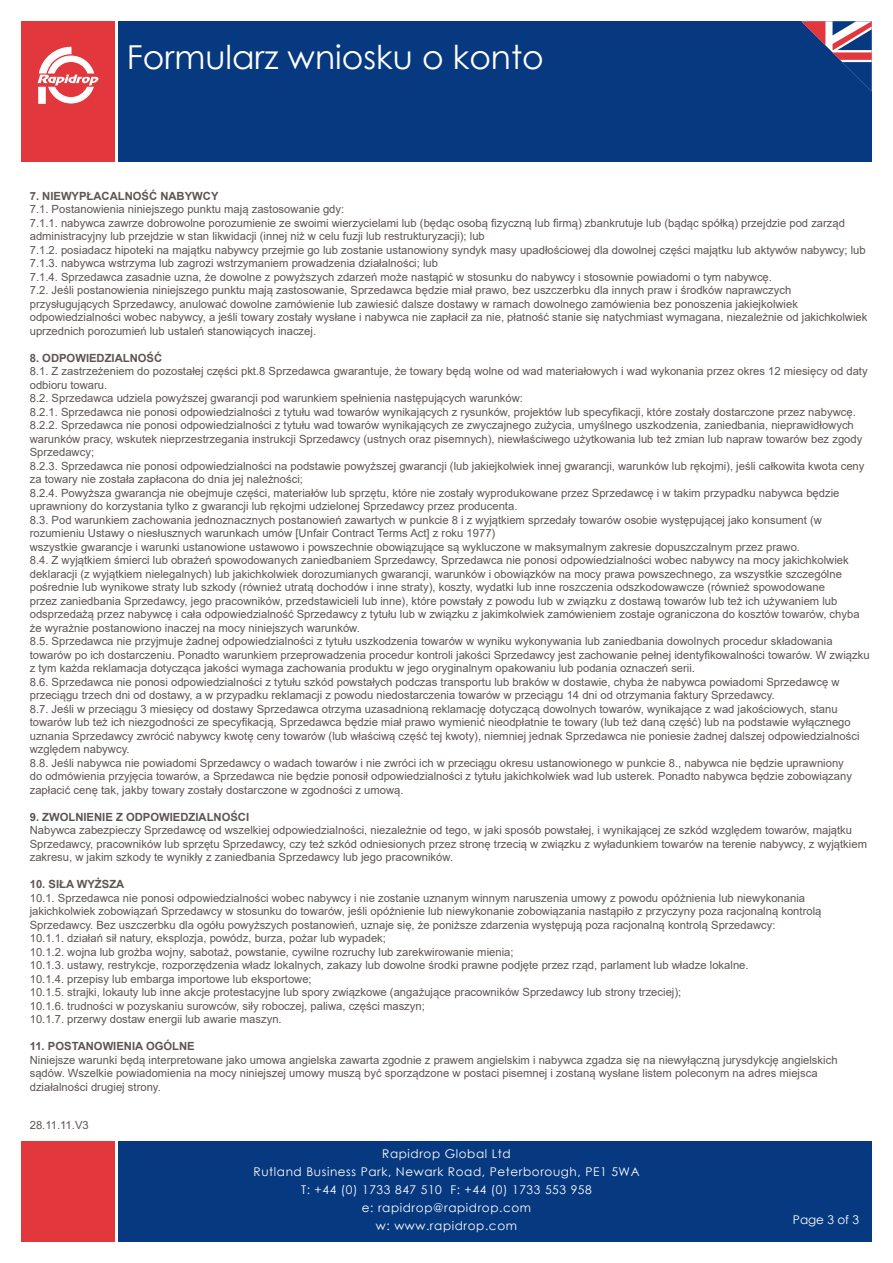
<style>
.page{position:relative;width:893px;height:1263px;background:#fff}
.page>*{position:absolute;margin:0;border:0;box-sizing:border-box;transform-origin:0 0}
.t1{font:33px "Century Gothic";color:#fff}
.t2{font:12px "Century Gothic";letter-spacing:.05em;color:#fff}
.t3{font:11.25px/13.5px "Arial";color:#5d5553}
.t4{font:700 11.25px "Arial";color:#5d5553}
</style>
<div class="page">
<div style="left:118px;top:21px;width:754px;height:141px;background:#073980"></div>
<div style="left:21px;top:21px;width:94px;height:141px;background:#e1373d"></div>
<svg style="left:801px;top:21px;width:71px;height:70px"></svg>
<svg style="left:38px;top:47px;width:60px;height:57px"></svg>
<div style="left:21px;top:1142px;width:94px;height:100px;background:#e1373d"></div>
<div style="left:118px;top:1142px;width:754px;height:100px;background:#073980"></div>
<p class="t1" style="left:127px;top:34px;width:419px">Formularz wniosku o konto</p>
<p class="t4" style="left:30px;top:188px;width:190px">7. NIEWYPŁACALNOŚĆ NABYWCY</p>
<p class="t3" style="left:30px;top:202px;width:316px">7.1. Postanowienia niniejszego punktu mają zastosowanie gdy:</p>
<p class="t3" style="left:30px;top:216px;width:817px">7.1.1. nabywca zawrze dobrowolne porozumienie ze swoimi wierzycielami lub (będąc osobą fizyczną lub firmą) zbankrutuje lub (bądąc spółką) przejdzie pod zarząd administracyjny lub przejdzie w stan likwidacji (innej niż w celu fuzji lub restrukturyzacji); lub</p>
<p class="t3" style="left:30px;top:243px;width:837px">7.1.2. posiadacz hipoteki na majątku nabywcy przejmie go lub zostanie ustanowiony syndyk masy upadłościowej dla dowolnej części majątku lub aktywów nabywcy; lub</p>
<p class="t3" style="left:30px;top:256px;width:410px">7.1.3. nabywca wstrzyma lub zagrozi wstrzymaniem prowadzenia działalności; lub</p>
<p class="t3" style="left:30px;top:270px;width:744px">7.1.4. Sprzedawca zasadnie uzna, że dowolne z powyższych zdarzeń może nastąpić w stosunku do nabywcy i stosownie powiadomi o tym nabywcę.</p>
<p class="t3" style="left:30px;top:283px;width:839px">7.2. Jeśli postanowienia niniejszego punktu mają zastosowanie, Sprzedawca będzie miał prawo, bez uszczerbku dla innych praw i środków naprawczych przysługujących Sprzedawcy, anulować dowolne zamówienie lub zawiesić dalsze dostawy w ramach dowolnego zamówienia bez ponoszenia jakiejkolwiek odpowiedzialności wobec nabywcy, a jeśli towary zostały wysłane i nabywca nie zapłacił za nie, płatność stanie się natychmiast wymagana, niezależnie od jakichkolwiek uprzednich porozumień lub ustaleń stanowiących inaczej.</p>
<p class="t4" style="left:30px;top:350px;width:134px">8. ODPOWIEDZIALNOŚĆ</p>
<p class="t3" style="left:30px;top:364px;width:839px">8.1. Z zastrzeżeniem do pozostałej części pkt.8 Sprzedawca gwarantuje, że towary będą wolne od wad materiałowych i wad wykonania przez okres 12 miesięcy od daty odbioru towaru.</p>
<p class="t3" style="left:30px;top:391px;width:495px">8.2. Sprzedawca udziela powyższej gwarancji pod warunkiem spełnienia następujących warunków:</p>
<p class="t3" style="left:30px;top:405px;width:827px">8.2.1. Sprzedawca nie ponosi odpowiedzialności z tytułu wad towarów wynikających z rysunków, projektów lub specyfikacji, które zostały dostarczone przez nabywcę.</p>
<p class="t3" style="left:30px;top:418px;width:834px">8.2.2. Sprzedawca nie ponosi odpowiedzialności z tytułu wad towarów wynikających ze zwyczajnego zużycia, umyślnego uszkodzenia, zaniedbania, nieprawidłowych warunków pracy, wskutek nieprzestrzegania instrukcji Sprzedawcy (ustnych oraz pisemnych), niewłaściwego użytkowania lub też zmian lub napraw towarów bez zgody<br>Sprzedawcy;</p>
<p class="t3" style="left:30px;top:459px;width:836px">8.2.3. Sprzedawca nie ponosi odpowiedzialności na podstawie powyższej gwarancji (lub jakiejkolwiek innej gwarancji, warunków lub rękojmi), jeśli całkowita kwota ceny za towary nie została zapłacona do dnia jej należności;</p>
<p class="t3" style="left:30px;top:486px;width:811px">8.2.4. Powyższa gwarancja nie obejmuje części, materiałów lub sprzętu, które nie zostały wyprodukowane przez Sprzedawcę i w takim przypadku nabywca będzie uprawniony do korzystania tylko z gwarancji lub rękojmi udzielonej Sprzedawcy przez producenta.</p>
<p class="t3" style="left:30px;top:513px;width:794px">8.3. Pod warunkiem zachowania jednoznacznych postanowień zawartych w punkcie 8 i z wyjątkiem sprzedały towarów osobie występującej jako konsument (w rozumieniu Ustawy o niesłusznych warunkach umów [Unfair Contract Terms Act] z roku 1977)</p>
<p class="t3" style="left:30px;top:540px;width:772px">wszystkie gwarancje i warunki ustanowione ustawowo i powszechnie obowiązujące są wykluczone w maksymalnym zakresie dopuszczalnym przez prawo.</p>
<p class="t3" style="left:30px;top:553px;width:831px">8.4. Z wyjątkiem śmierci lub obrażeń spowodowanych zaniedbaniem Sprzedawcy, Sprzedawca nie ponosi odpowiedzialności wobec nabywcy na mocy jakichkolwiek deklaracji (z wyjątkiem nielegalnych) lub jakichkolwiek dorozumianych gwarancji, warunków i obowiązków na mocy prawa powszechnego, za wszystkie szczególne pośrednie lub wynikowe straty lub szkody (również utratą dochodów i inne straty), koszty, wydatki lub inne roszczenia odszkodowawcze (również spowodowane<br>przez zaniedbania Sprzedawcy, jego pracowników, przedstawicieli lub inne), które powstały z powodu lub w związku z dostawą towarów lub też ich używaniem lub odsprzedażą przez nabywcę i cała odpowiedzialność Sprzedawcy z tytułu lub w związku z jakimkolwiek zamówieniem zostaje ograniczona do kosztów towarów, chyba że wyrażnie postanowiono inaczej na mocy niniejszych warunków.</p>
<p class="t3" style="left:30px;top:634px;width:841px">8.5. Sprzedawca nie przyjmuje żadnej odpowiedzialności z tytułu uszkodzenia towarów w wyniku wykonywania lub zaniedbania dowolnych procedur składowania towarów po ich dostarczeniu. Ponadto warunkiem przeprowadzenia procedur kontroli jakości Sprzedawcy jest zachowanie pełnej identyfikowalności towarów. W związku z tym każda reklamacja dotycząca jakości wymaga zachowania produktu w jego oryginalnym opakowaniu lub podania oznaczeń serii.</p>
<p class="t3" style="left:30px;top:675px;width:811px">8.6. Sprzedawca nie ponosi odpowiedzialności z tytułu szkód powstałych podczas transportu lub braków w dostawie, chyba że nabywca powiadomi Sprzedawcę w przeciągu trzech dni od dostawy, a w przypadku reklamacji z powodu niedostarczenia towarów w przeciągu 14 dni od otrzymania faktury Sprzedawcy.</p>
<p class="t3" style="left:30px;top:702px;width:831px">8.7. Jeśli w przeciągu 3 miesięcy od dostawy Sprzedawca otrzyma uzasadnioną reklamację dotyczącą dowolnych towarów, wynikające z wad jakościowych, stanu towarów lub też ich niezgodności ze specyfikacją, Sprzedawca będzie miał prawo wymienić nieodpłatnie te towary (lub też daną część) lub na podstawie wyłącznego uznania Sprzedawcy zwrócić nabywcy kwotę ceny towarów (lub właściwą część tej kwoty), niemniej jednak Sprzedawca nie poniesie żadnej dalszej odpowiedzialności względem nabywcy.</p>
<p class="t3" style="left:30px;top:756px;width:824px">8.8. Jeśli nabywca nie powiadomi Sprzedawcy o wadach towarów i nie zwróci ich w przeciągu okresu ustanowionego w punkcie 8., nabywca nie będzie uprawniony do odmówienia przyjęcia towarów, a Sprzedawca nie będzie ponosił odpowiedzialności z tytułu jakichkolwiek wad lub usterek. Ponadto nabywca będzie zobowiązany zapłacić cenę tak, jakby towary zostały dostarczone w zgodności z umową.</p>
<p class="t4" style="left:30px;top:809px;width:221px">9. ZWOLNIENIE Z ODPOWIEDZIALNOŚCI</p>
<p class="t3" style="left:30px;top:823px;width:839px">Nabywca zabezpieczy Sprzedawcę od wszelkiej odpowiedzialności, niezależnie od tego, w jaki sposób powstałej, i wynikającej ze szkód względem towarów, majątku<br>Sprzedawcy, pracowników lub sprzętu Sprzedawcy, czy też szkód odniesionych przez stronę trzecią w związku z wyładunkiem towarów na terenie nabywcy, z wyjątkiem zakresu, w jakim szkody te wynikły z zaniedbania Sprzedawcy lub jego pracowników.</p>
<p class="t4" style="left:30px;top:876px;width:96px">10. SIŁA WYŻSZA</p>
<p class="t3" style="left:30px;top:891px;width:793px">10.1. Sprzedawca nie ponosi odpowiedzialności wobec nabywcy i nie zostanie uznanym winnym naruszenia umowy z powodu opóżnienia lub niewykonania jakichkolwiek zobowiązań Sprzedawcy w stosunku do towarów, jeśli opóżnienie lub niewykonanie zobowiązania nastąpiło z przyczyny poza racjonalną kontrolą<br>Sprzedawcy. Bez uszczerbku dla ogółu powyższych postanowień, uznaje się, że poniższe zdarzenia występują poza racjonalną kontrolą Sprzedawcy:</p>
<p class="t3" style="left:30px;top:931px;width:358px">10.1.1. działań sił natury, eksplozja, powódz, burza, pożar lub wypadek;</p>
<p class="t3" style="left:30px;top:945px;width:485px">10.1.2. wojna lub grożba wojny, sabotaż, powstanie, cywilne rozruchy lub zarekwirowanie mienia;</p>
<p class="t3" style="left:30px;top:958px;width:720px">10.1.3. ustawy, restrykcje, rozporzędzenia władz lokalnych, zakazy lub dowolne środki prawne podjęte przez rząd, parlament lub władze lokalne.</p>
<p class="t3" style="left:30px;top:972px;width:283px">10.1.4. przepisy lub embarga importowe lub eksportowe;</p>
<p class="t3" style="left:30px;top:985px;width:653px">10.1.5. strajki, lokauty lub inne akcje protestacyjne lub spory związkowe (angażujące pracowników Sprzedawcy lub strony trzeciej);</p>
<p class="t3" style="left:30px;top:999px;width:397px">10.1.6. trudności w pozyskaniu surowców, siły roboczej, paliwa, części maszyn;</p>
<p class="t3" style="left:30px;top:1012px;width:253px">10.1.7. przerwy dostaw energii lub awarie maszyn.</p>
<p class="t4" style="left:30px;top:1038px;width:167px">11. POSTANOWIENIA OGÓLNE</p>
<p class="t3" style="left:30px;top:1053px;width:809px">Niniejsze warunki będą interpretowane jako umowa angielska zawarta zgodnie z prawem angielskim i nabywca zgadza się na niewyłączną jurysdykcję angielskich sądów. Wszelkie powiadomienia na mocy niniejszej umowy muszą być sporządzone w postaci pisemnej i zostaną wysłane listem poleconym na adres miejsca działalności drugiej strony.</p>
<p class="t3" style="left:30px;top:1118px;width:61px">28.11.11.V3</p>
<p class="t2" style="left:382px;top:1145px;width:130px">Rapidrop Global Ltd</p>
<p class="t2" style="left:253px;top:1163px;width:388px">Rutland Business Park, Newark Road, Peterborough, PE1 5WA</p>
<p class="t2" style="left:301px;top:1181px;width:292px">T: +44 (0) 1733 847 510 F: +44 (0) 1733 553 958</p>
<p class="t2" style="left:362px;top:1199px;width:171px">e: rapidrop@rapidrop.com</p>
<p class="t2" style="left:376px;top:1217px;width:143px">w: www.rapidrop.com</p>
<p class="t2" style="left:793px;top:1211px;width:68px">Page 3 of 3</p>
</div>
